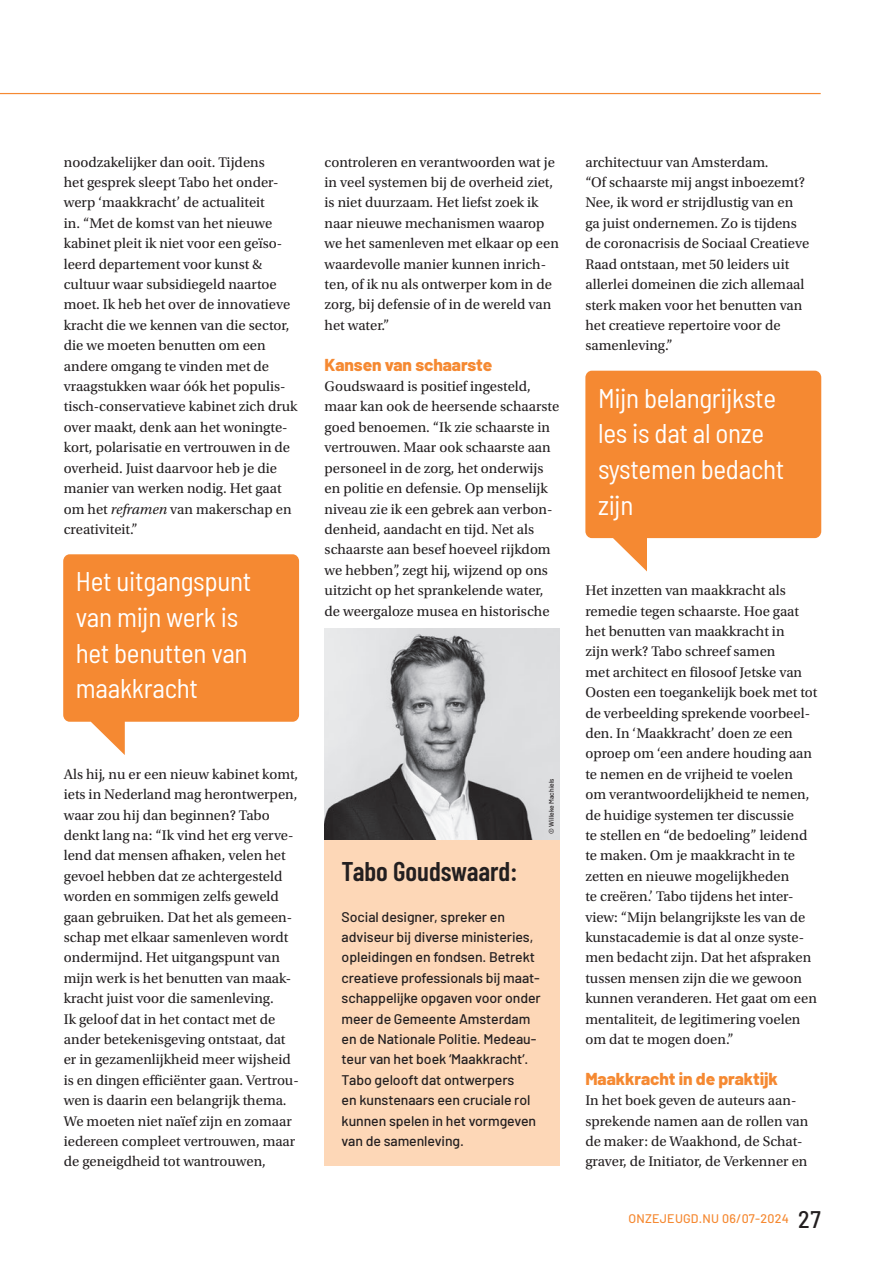
<style>
.page{position:relative;width:893px;height:1263px;background:#fff}
.page>*{position:absolute;margin:0;border:0;box-sizing:border-box;transform-origin:0 0}
.t1{font:semi-condensed 27px/35.7px "Barlow";letter-spacing:-.01em;color:#fff}
.t2{font:600 27px "Barlow Condensed";color:#231f20}
.t3{font:800 17.25px "Barlow";letter-spacing:-.005em;color:#f58932}
.t4{font:14.7px/20.4px "Utopia Std";color:#231f20}
.t5{font:500 13.95px/20.4px "Barlow";letter-spacing:-.005em;color:#231f20}
.t6{font:500 12.45px "Barlow";letter-spacing:.02em;color:#f58932}
.t7{font:500 6.75px "Barlow";color:#231f20}
.s1{font-style:italic}
.s2{font-stretch:semi-condensed;font-size:24px;color:#231f20}
</style>
<div class="page">
<hr style="left:0;top:93px;width:821px;height:1px;background:#f58932">
<div style="left:325px;top:836px;width:235px;height:330px;background:#fdd7b7"></div>
<img style="left:325px;top:629px;width:235px;height:211px">
<svg style="left:63px;top:554px;width:236px;height:201px;fill:#f58932"></svg>
<svg style="left:585px;top:371px;width:236px;height:200px;background:#f69b51"></svg>
<p class="t4" style="left:64px;top:152px;width:235px">noodzakelijker dan ooit. Tijdens<br>het gesprek sleept Tabo het onder&shy;werp ‘maakkracht’ de actualiteit<br>in. “Met de komst van het nieuwe kabinet pleit ik niet voor een geïso&shy;leerd departement voor kunst &amp; cultuur waar subsidiegeld naartoe moet. Ik heb het over de innovatieve kracht die we kennen van die sector, die we moeten benutten om een andere omgang te vinden met de vraagstukken waar óók het populis&shy;tisch-conservatieve kabinet zich druk over maakt, denk aan het woningte&shy;kort, polarisatie en vertrouwen in de overheid. Juist daarvoor heb je die manier van werken nodig. Het gaat om het <span class="s1">reframen</span> van makerschap en creativiteit.”</p>
<h1 class="t1" style="left:76px;top:562px;width:177px">Het uitgangspunt van mijn werk is het benutten van maakkracht</h1>
<p class="t4" style="left:325px;top:152px;width:236px">controleren en verantwoorden wat je in veel systemen bij de overheid ziet, is niet duurzaam. Het liefst zoek ik naar nieuwe mechanismen waarop we het samenleven met elkaar op een waardevolle manier kunnen inrich&shy;ten, of ik nu als ontwerper kom in de zorg, bij defensie of in de wereld van het water.”</p>
<p class="t3" style="left:325px;top:352px;width:169px">Kansen van schaarste</p>
<p class="t4" style="left:325px;top:376px;width:236px">Goudswaard is positief ingesteld, maar kan ook de heersende schaarste goed benoemen. “Ik zie schaarste in vertrouwen. Maar ook schaarste aan personeel in de zorg, het onderwijs en politie en defensie. Op menselijk niveau zie ik een gebrek aan verbon&shy;denheid, aandacht en tijd. Net als schaarste aan besef hoeveel rijkdom we hebben”, zegt hij, wijzend op ons uitzicht op het sprankelende water, de weergaloze musea en historische</p>
<p class="t4" style="left:64px;top:764px;width:237px">Als hij, nu er een nieuw kabinet komt, iets in Nederland mag herontwerpen, waar zou hij dan beginnen? Tabo denkt lang na: “Ik vind het erg verve&shy;lend dat mensen afhaken, velen het gevoel hebben dat ze achtergesteld worden en sommigen zelfs geweld gaan gebruiken. Dat het als gemeen&shy;schap met elkaar samenleven wordt ondermijnd. Het uitgangspunt van mijn werk is het benutten van maak&shy;kracht juist voor die samenleving.<br>Ik geloof dat in het contact met de ander betekenisgeving ontstaat, dat er in gezamenlijkheid meer wijsheid is en dingen efficiënter gaan. Vertrou&shy;wen is daarin een belangrijk thema.<br>We moeten niet naïef zijn en zomaar iedereen compleet vertrouwen, maar de geneigdheid tot wantrouwen,</p>
<p class="t7" style="left:546px;top:834px;width:57px;rotate:-90deg">© Willeke Machiels</p>
<h1 class="t2" style="left:342px;top:852px;width:177px">Tabo Goudswaard:</h1>
<p class="t5" style="left:342px;top:905px;width:201px">Social designer, spreker en adviseur bij diverse ministeries, opleidingen en fondsen. Betrekt creatieve professionals bij maat&shy;schappelijke opgaven voor onder meer de Gemeente Amsterdam en de Nationale Politie. Medeau&shy;teur van het boek ‘Maakkracht’.<br>Tabo gelooft dat ontwerpers<br>en kunstenaars een cruciale rol kunnen spelen in het vormgeven van de samenleving.</p>
<p class="t4" style="left:585px;top:152px;width:225px">architectuur van Amsterdam.<br>“Of schaarste mij angst inboezemt?<br>Nee, ik word er strijdlustig van en ga juist ondernemen. Zo is tijdens de coronacrisis de Sociaal Creatieve<br>Raad ontstaan, met 50 leiders uit allerlei domeinen die zich allemaal sterk maken voor het benutten van het creatieve repertoire voor de samenleving.”</p>
<h1 class="t1" style="left:598px;top:378px;width:188px">Mijn belangrijkste les is dat al onze systemen bedacht zijn</h1>
<p class="t4" style="left:585px;top:580px;width:234px">Het inzetten van maakkracht als remedie tegen schaarste. Hoe gaat het benutten van maakkracht in<br>zijn werk? Tabo schreef samen<br>met architect en filosoof Jetske van Oosten een toegankelijk boek met tot de verbeelding sprekende voorbeel&shy;den. In ‘Maakkracht’ doen ze een oproep om ‘een andere houding aan te nemen en de vrijheid te voelen om verantwoordelijkheid te nemen, de huidige systemen ter discussie<br>te stellen en “de bedoeling” leidend te maken. Om je maakkracht in te zetten en nieuwe mogelijkheden<br>te creëren.’ Tabo tijdens het inter&shy;view: “Mijn belangrijkste les van de kunstacademie is dat al onze syste&shy;men bedacht zijn. Dat het afspraken tussen mensen zijn die we gewoon kunnen veranderen. Het gaat om een mentaliteit, de legitimering voelen om dat te mogen doen.”</p>
<p class="t3" style="left:585px;top:1066px;width:194px">Maakkracht in de praktijk</p>
<p class="t4" style="left:585px;top:1090px;width:225px">In het boek geven de auteurs aan&shy;sprekende namen aan de rollen van de maker: de Waakhond, de Schat&shy;graver, de Initiator, de Verkenner en</p>
<p class="t6" style="left:628px;top:1210px;width:194px">ONZEJEUGD.NU 06/07-2024 <span class="s2">27</span></p>
</div>
